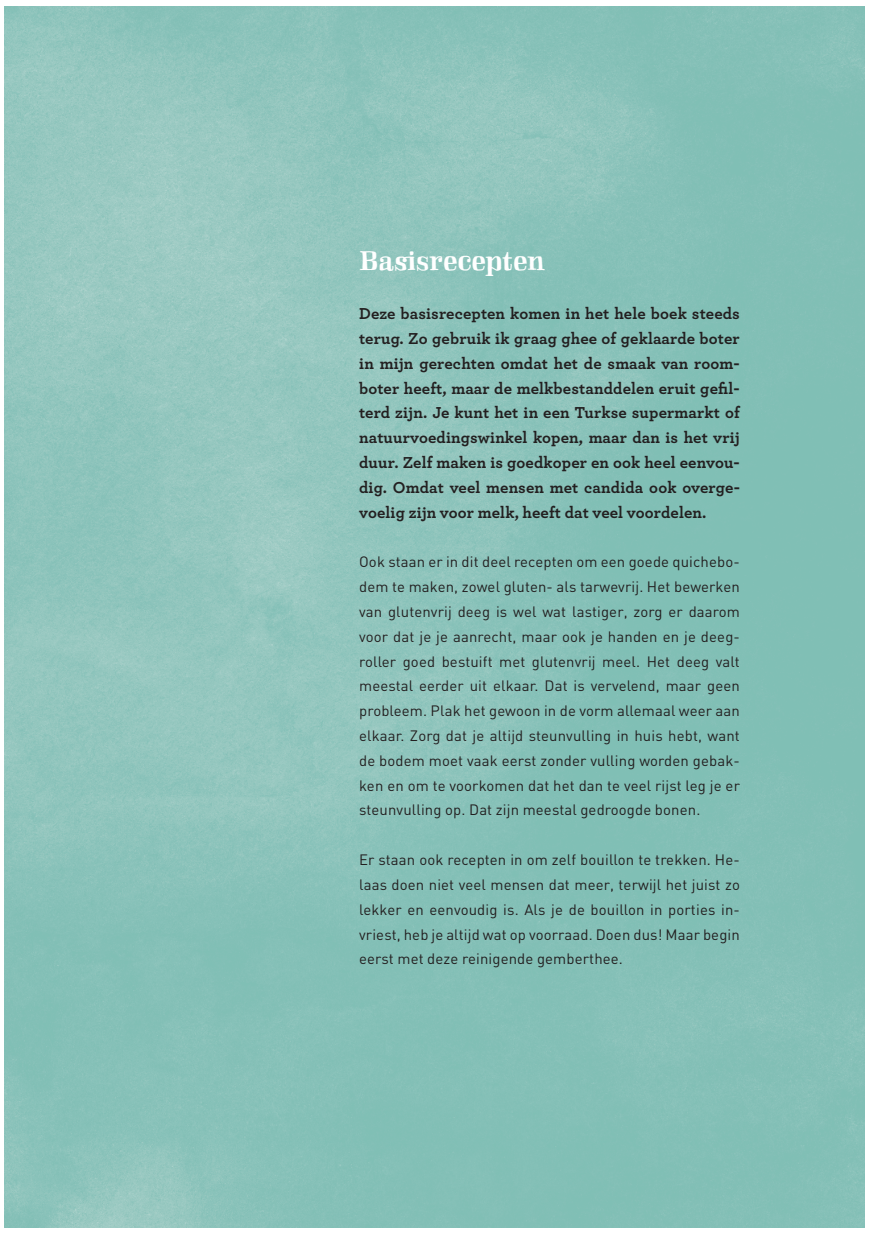
<style>
.page{position:relative;width:886px;height:1234px;background:#fff}
.page>*{position:absolute;margin:0;border:0;box-sizing:border-box;transform-origin:0 0}
.t1{font:28px "Skitch Solid";color:#fff}
.t2{font:700 16.62px/24.8px "Archer";letter-spacing:.01em;color:#231f20;text-align:justify}
.t3{font:14.88px/24.8px "DIN";letter-spacing:.01em;color:#231f20;text-align:justify}
</style>
<div class="page">
<img style="left:5px;top:6px;width:858px;height:1221px">
<h1 class="t1" style="left:359px;top:243px;width:187px">Basisrecepten</h1>
<p class="t2" style="left:359px;top:300px;width:382px">Deze basisrecepten komen in het hele boek steeds terug. Zo gebruik ik graag ghee of geklaarde boter in mijn gerechten omdat het de smaak van room&shy;boter heeft, maar de melkbestanddelen eruit gefil&shy;terd zijn. Je kunt het in een Turkse supermarkt of natuurvoedingswinkel kopen, maar dan is het vrij duur. Zelf maken is goedkoper en ook heel eenvou&shy;dig. Omdat veel mensen met candida ook overge&shy;voelig zijn voor melk, heeft dat veel voordelen.</p>
<p class="t3" style="left:359px;top:549px;width:382px">Ook staan er in dit deel recepten om een goede quichebo&shy;dem te maken, zowel gluten- als tarwevrij. Het bewerken van glutenvrij deeg is wel wat lastiger, zorg er daarom voor dat je je aanrecht, maar ook je handen en je deeg&shy;roller goed bestuift met glutenvrij meel. Het deeg valt meestal eerder uit elkaar. Dat is vervelend, maar geen probleem. Plak het gewoon in de vorm allemaal weer aan elkaar. Zorg dat je altijd steunvulling in huis hebt, want de bodem moet vaak eerst zonder vulling worden gebak&shy;ken en om te voorkomen dat het dan te veel rijst leg je er steunvulling op. Dat zijn meestal gedroogde bonen.</p>
<p class="t3" style="left:359px;top:846px;width:382px">Er staan ook recepten in om zelf bouillon te trekken. He&shy;laas doen niet veel mensen dat meer, terwijl het juist zo lekker en eenvoudig is. Als je de bouillon in porties in&shy;vriest, heb je altijd wat op voorraad. Doen dus! Maar begin eerst met deze reinigende gemberthee.</p>
</div>
